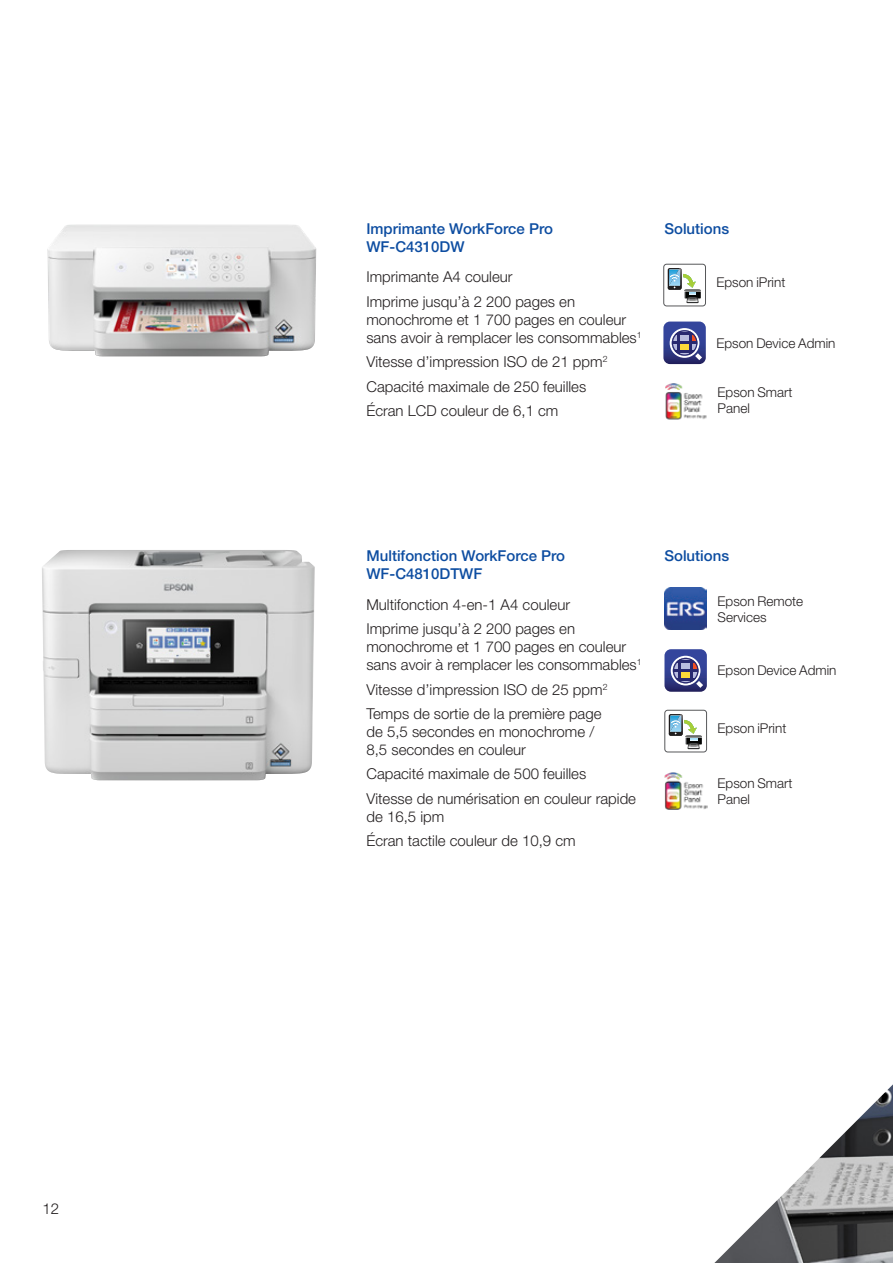
<style>
.page{position:relative;width:893px;height:1263px;background:#fff}
.page>*{position:absolute;margin:0;border:0;box-sizing:border-box;transform-origin:0 0}
.t1{font:300 15px/18px "Helvetica Neue LT Pro";color:#231f20}
.t2{font:500 15px "Helvetica Neue LT Pro";color:#0d4da1}
.Product_features{font:300 13.5px/16.5px "Helvetica Neue LT Pro";color:#231f20}
</style>
<div class="page">
<img style="left:714px;top:1084px;width:179px;height:179px">
<img style="left:42px;top:550px;width:273px;height:230px">
<img style="left:47px;top:224px;width:269px;height:132px">
<img style="left:664px;top:588px;width:42px;height:42px">
<svg style="left:664px;top:649px;width:43px;height:43px;background:#5d6198"></svg>
<svg style="left:663px;top:322px;width:43px;height:42px;background:#5b5f96"></svg>
<div style="left:663px;top:264px;width:43px;height:42px;border:1px solid #57585a;border-radius:3px"></div>
<svg style="left:668px;top:268px;width:33px;height:35px"></svg>
<div style="left:664px;top:710px;width:43px;height:42px;border:1px solid #57585a;border-radius:3px"></div>
<svg style="left:669px;top:714px;width:33px;height:35px"></svg>
<img style="left:664px;top:772px;width:44px;height:38px">
<img style="left:665px;top:383px;width:42px;height:37px">
<p class="t1" style="left:43px;top:1199px;width:18px">12</p>
<p class="t2" style="left:366px;top:219px;width:188px">Imprimante WorkForce Pro</p>
<p class="t2" style="left:664px;top:219px;width:66px">Solutions</p>
<p class="t2" style="left:366px;top:237px;width:100px">WF-C4310DW</p>
<p class="t1" style="left:366px;top:268px;width:148px">Imprimante A4 couleur</p>
<p class="t1" style="left:366px;top:292px;width:277px">Imprime jusqu’à 2 200 pages en monochrome et 1 700 pages en couleur sans avoir à remplacer les consommables<sup>1</sup></p>
<p class="t1" style="left:366px;top:352px;width:243px">Vitesse d’impression ISO de 21 ppm<sup>2</sup></p>
<p class="t1" style="left:366px;top:377px;width:221px">Capacité maximale de 250 feuilles</p>
<p class="t1" style="left:366px;top:401px;width:194px">Écran LCD couleur de 6,1 cm</p>
<p class="Product_features" style="left:716px;top:274px;width:70px">Epson iPrint</p>
<p class="Product_features" style="left:716px;top:334px;width:120px">Epson Device Admin</p>
<p class="Product_features" style="left:718px;top:384px;width:76px">Epson Smart<br>Panel</p>
<p class="t2" style="left:366px;top:547px;width:200px">Multifonction WorkForce Pro</p>
<p class="t2" style="left:664px;top:547px;width:66px">Solutions</p>
<p class="t2" style="left:366px;top:565px;width:117px">WF-C4810DTWF</p>
<p class="t1" style="left:366px;top:595px;width:205px">Multifonction 4-en-1 A4 couleur</p>
<p class="t1" style="left:366px;top:619px;width:277px">Imprime jusqu’à 2 200 pages en monochrome et 1 700 pages en couleur sans avoir à remplacer les consommables<sup>1</sup></p>
<p class="t1" style="left:366px;top:680px;width:243px">Vitesse d’impression ISO de 25 ppm<sup>2</sup></p>
<p class="t1" style="left:366px;top:704px;width:237px">Temps de sortie de la première page de 5,5 secondes en monochrome /<br>8,5 secondes en couleur</p>
<p class="t1" style="left:366px;top:765px;width:221px">Capacité maximale de 500 feuilles</p>
<p class="t1" style="left:366px;top:789px;width:271px">Vitesse de numérisation en couleur rapide de 16,5 ipm</p>
<p class="t1" style="left:366px;top:831px;width:211px">Écran tactile couleur de 10,9 cm</p>
<p class="Product_features" style="left:718px;top:592px;width:87px">Epson Remote<br>Services</p>
<p class="Product_features" style="left:718px;top:662px;width:120px">Epson Device Admin</p>
<p class="Product_features" style="left:718px;top:720px;width:70px">Epson iPrint</p>
<p class="Product_features" style="left:718px;top:774px;width:76px">Epson Smart<br>Panel</p>
</div>
